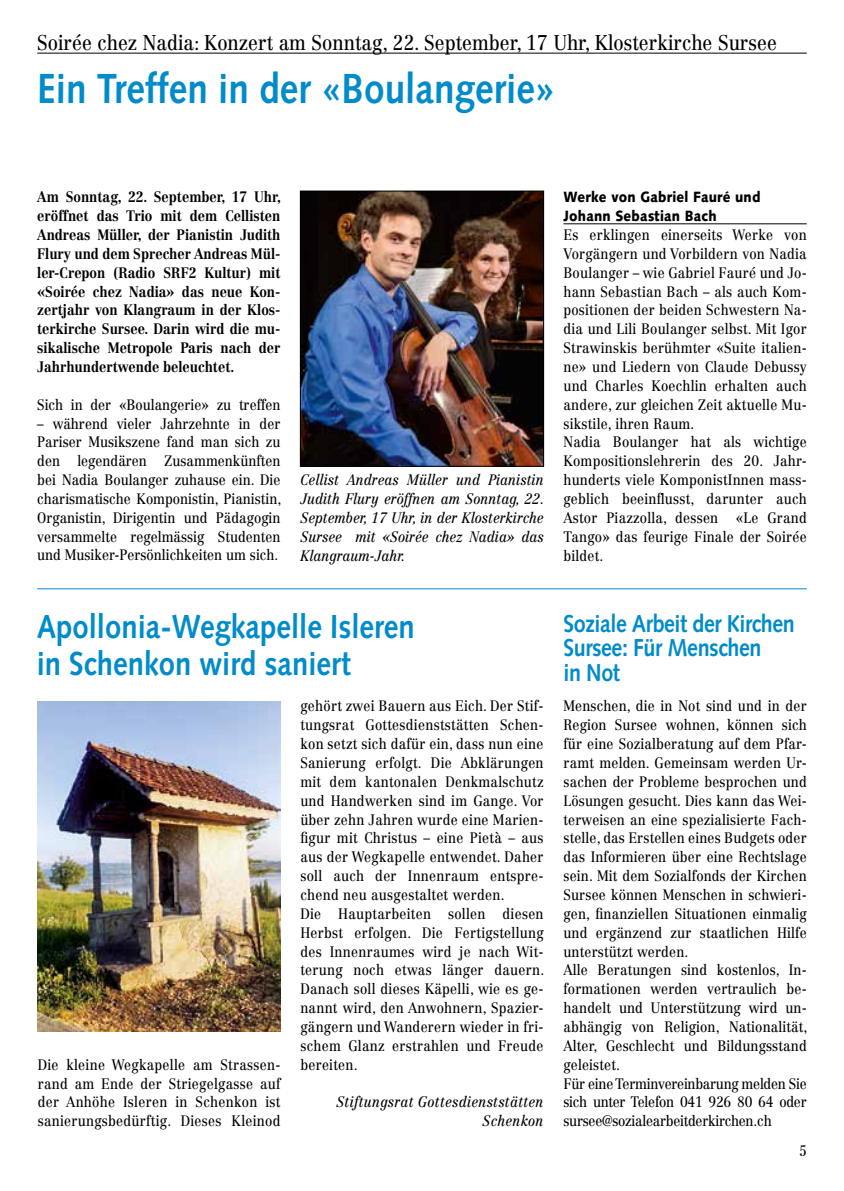
<style>
.page{position:relative;width:844px;height:1191px;background:#fff}
.page>*{position:absolute;margin:0;border:0;box-sizing:border-box;transform-origin:0 0}
.t1{font:700 42px "Syntax LT Std";color:#008bcb;scale:.88 1}
.t2{font:700 33.25px/36.8px "Syntax LT Std";color:#008bcb;scale:.88 1}
.t3{font:700 24.5px/24.5px "Syntax LT Std";letter-spacing:-.02em;color:#008bcb;scale:.88 1}
.t4{font:21px "Centennial LT Std";color:#000;scale:.88 1}
.t5{font:14.88px/18.9px "Centennial LT Std";letter-spacing:.015em;color:#000;scale:.88 1}
.t6{font:700 14.88px/18.9px "Centennial LT Std";color:#000;text-align:justify;scale:.88 1}
.t7{font:italic 14.88px/18.9px "Centennial LT Std";color:#000;text-align:justify;scale:.88 1}
.t8{font:900 14.88px/18.9px "Syntax LT Std";letter-spacing:.015em;color:#000;scale:.88 1}
.t9{font:italic 14.88px/18.9px "Centennial LT Std";letter-spacing:.02em;color:#000;text-align:right;scale:.88 1}
</style>
<div class="page">
<hr style="left:37px;top:53px;width:769px;height:1px;background:#000">
<hr style="left:563px;top:223px;width:243px;height:1px;background:#000">
<img style="left:302px;top:193px;width:239px;height:271px">
<div style="left:300px;top:191px;width:243px;height:275px;border:1px solid #000"></div>
<hr style="left:37px;top:588px;width:769px;height:1px;background:#008bcb">
<img style="left:38px;top:701px;width:242px;height:331px">
<h3 class="t4" style="left:37px;top:30px;width:841px">Soirée chez Nadia: Konzert am Sonntag, 22. September, 17 Uhr, Klosterkirche Sursee</h3>
<h1 class="t1" style="left:37px;top:64px;width:590px">Ein Treffen in der «Boulangerie»</h1>
<p class="t6" style="left:37px;top:187px;width:278px">Am Sonntag, 22. September, 17 Uhr, eröffnet das Trio mit dem Cellisten Andreas Müller, der Pianistin Judith Flury und dem Sprecher Andreas Mül&shy;ler-Crepon (Radio SRF2 Kultur) mit «Soirée chez Nadia» das neue Kon&shy;zertjahr von Klangraum in der Klos&shy;terkirche Sursee. Darin wird die mu&shy;sikalische Metropole Paris nach der Jahrhundertwende beleuchtet.</p>
<p class="t5" style="left:37px;top:395px;width:278px">Sich in der «Boulangerie» zu treffen</p>
<p class="t5" style="left:37px;top:414px;width:279px;text-align:justify">– während vieler Jahrzehnte in der Pariser Musikszene fand man sich zu den legendären Zusammenkünften bei Nadia Boulanger zuhause ein. Die charismatische Komponistin, Pianistin, Organistin, Dirigentin und Pädagogin versammelte regelmässig Studenten und Musiker-Persönlichkeiten um sich.</p>
<p class="t7" style="left:300px;top:470px;width:278px">Cellist Andreas Müller und Pianistin Judith Flury eröffnen am Sonntag, 22.<br>September, 17 Uhr, in der Klosterkirche Sursee mit «Soirée chez Nadia» das Klangraum-Jahr.</p>
<h2 class="t2" style="left:37px;top:608px;width:431px">Apollonia-Wegkapelle Isleren in Schenkon wird saniert</h2>
<p class="t5" style="left:38px;top:1055px;width:277px;text-align:justify">Die kleine Wegkapelle am Strassen&shy;rand am Ende der Striegelgasse auf der Anhöhe Isleren in Schenkon ist sanierungsbedürftig. Dieses Kleinod</p>
<p class="t5" style="left:300px;top:696px;width:279px">gehört zwei Bauern aus Eich. Der Stif&shy;tungsrat Gottesdienststätten Schen&shy;kon setzt sich dafür ein, dass nun eine Sanierung erfolgt. Die Abklärungen mit dem kantonalen Denkmalschutz und Handwerken sind im Gange. Vor über zehn Jahren wurde eine Marien&shy;figur mit Christus – eine Pietà – aus aus der Wegkapelle entwendet. Daher soll auch der Innenraum entspre&shy;chend neu ausgestaltet werden.<br>Die Hauptarbeiten sollen diesen Herbst erfolgen. Die Fertigstellung des Innenraumes wird je nach Wit&shy;terung noch etwas länger dauern.<br>Danach soll dieses Käpelli, wie es ge&shy;nannt wird, den Anwohnern, Spazier&shy;gängern und Wanderern wieder in fri&shy;schem Glanz erstrahlen und Freude bereiten.</p>
<p class="t9" style="left:336px;top:1092px;width:237px">Stiftungsrat Gottesdienststätten<br>Schenkon</p>
<p class="t8" style="left:563px;top:188px;width:225px">Werke von Gabriel Fauré und<br>Johann Sebastian Bach</p>
<p class="t5" style="left:563px;top:225px;width:278px">Es erklingen einerseits Werke von Vorgängern und Vorbildern von Nadia Boulanger – wie Gabriel Fauré und Jo&shy;hann Sebastian Bach – als auch Kom&shy;positionen der beiden Schwestern Na&shy;dia und Lili Boulanger selbst. Mit Igor Strawinskis berühmter «Suite italien&shy;ne» und Liedern von Claude Debussy und Charles Koechlin erhalten auch andere, zur gleichen Zeit aktuelle Mu&shy;sikstile, ihren Raum.<br>Nadia Boulanger hat als wichtige Kompositionslehrerin des 20. Jahr&shy;hunderts viele KomponistInnen mass&shy;geblich beeinflusst, darunter auch Astor Piazzolla, dessen «Le Grand Tango» das feurige Finale der Soirée bildet.</p>
<h3 class="t3" style="left:563px;top:611px;width:264px">Soziale Arbeit der Kirchen<br>Sursee: Für Menschen<br>in Not</h3>
<p class="t5" style="left:563px;top:696px;width:279px">Menschen, die in Not sind und in der Region Sursee wohnen, können sich für eine Sozialberatung auf dem Pfar&shy;ramt melden. Gemeinsam werden Ur&shy;sachen der Probleme besprochen und Lösungen gesucht. Dies kann das Wei&shy;terweisen an eine spezialisierte Fach&shy;stelle, das Erstellen eines Budgets oder das Informieren über eine Rechtslage sein. Mit dem Sozialfonds der Kirchen Sursee können Menschen in schwieri&shy;gen, finanziellen Situationen einmalig und ergänzend zur staatlichen Hilfe unterstützt werden.<br>Alle Beratungen sind kostenlos, In&shy;formationen werden vertraulich be&shy;handelt und Unterstützung wird un&shy;abhängig von Religion, Nationalität, Alter, Geschlecht und Bildungsstand geleistet.<br>Für eine Terminvereinbarung melden Sie sich unter Telefon 041 926 80 64 oder sursee@sozialearbeitderkirchen.ch</p>
<p class="t5" style="left:798px;top:1141px;width:10px">5</p>
</div>
